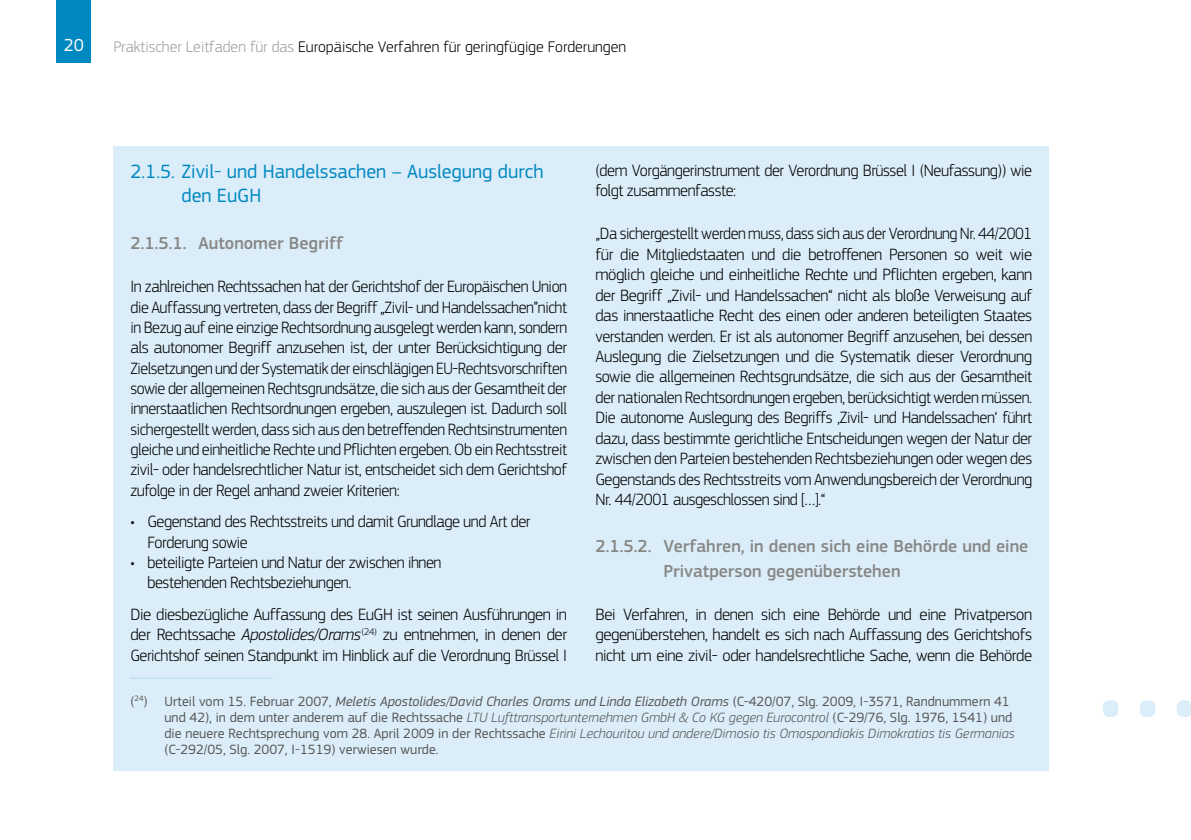
<style>
.page{position:relative;width:1191px;height:840px;background:#fff}
.page>*{position:absolute;margin:0;border:0;box-sizing:border-box;transform-origin:0 0}
.t1{font:20px/24.4px "EC Square Sans Pro";color:#0088c1}
.t2{font:500 18px/24.4px "EC Square Sans Pro";color:#878786}
.t3{font:18px "EC Square Sans Pro";color:#fff}
.Body{font:300 17px/20.4px "EC Square Sans Pro";letter-spacing:-.025em;color:#000;text-align:justify}
.Body-2{font:300 17px/20.4px "EC Square Sans Pro";letter-spacing:-.025em;color:#000;text-align:justify;scale:.95 1}
.t4{font:300 16px "EC Square Sans Pro";color:#000}
.t5{font:14px/16px "EC Square Sans Pro";color:#565656}
.s1{color:#9c9d9d}
.s2{font-style:italic}
.s3{font-weight:300;font-style:italic}
</style>
<div class="page">
<div style="left:57px;top:0;width:34px;height:62px;background:#0088c1"></div>
<div style="left:113px;top:146px;width:936px;height:624px;background:#daedf8"></div>
<hr style="left:130px;top:677px;width:142px;height:1px;background:#b4daef">
<svg style="left:1103px;top:700px;width:88px;height:16px"></svg>
<p class="t3" style="left:64px;top:35px;width:22px">20</p>
<p class="t4" style="left:113px;top:37px;width:514px"><span class="s1">Praktischer Leitfaden für das</span> Europäische Verfahren für geringfügige Forderungen</p>
<p class="Body" style="left:595px;top:160px;width:438px">(dem Vorgängerinstrument der Verordnung Brüssel I (Neufassung)) wie folgt zusammenfasste:</p>
<p class="Body-2" style="left:595px;top:223px;width:461px">„Da sichergestellt werden muss, dass sich aus der Verordnung Nr. 44/2001 für die Mitgliedstaaten und die betroffenen Personen so weit wie möglich gleiche und einheitliche Rechte und Pflichten ergeben, kann der Begriff „Zivil- und Handelssachen“ nicht als bloße Verweisung auf das innerstaatliche Recht des einen oder anderen beteiligten Staates verstanden werden. Er ist als autonomer Begriff anzusehen, bei dessen Auslegung die Zielsetzungen und die Systematik dieser Verordnung sowie die allgemeinen Rechtsgrundsätze, die sich aus der Gesamtheit der nationalen Rechtsordnungen ergeben, berücksichtigt werden müssen.<br>Die autonome Auslegung des Begriffs ‚Zivil- und Handelssachen‘ führt dazu, dass bestimmte gerichtliche Entscheidungen wegen der Natur der zwischen den Parteien bestehenden Rechtsbeziehungen oder wegen des Gegenstands des Rechtsstreits vom Anwendungsbereich der Verordnung Nr. 44/2001 ausgeschlossen sind […].“</p>
<p class="t2" style="left:663px;top:534px;width:366px;text-indent:-68px">2.1.5.2. Verfahren, in denen sich eine Behörde und eine<br>Privatperson gegenüberstehen</p>
<p class="Body" style="left:595px;top:603px;width:438px">Bei Verfahren, in denen sich eine Behörde und eine Privatperson gegenüberstehen, handelt es sich nach Auffassung des Gerichtshofs nicht um eine zivil- oder handelsrechtliche Sache, wenn die Behörde</p>
<p class="t1" style="left:181px;top:159px;width:363px;text-indent:-51px">2.1.5. Zivil- und Handelssachen – Auslegung durch den EuGH</p>
<p class="t2" style="left:130px;top:231px;width:214px">2.1.5.1. Autonomer Begriff</p>
<p class="Body" style="left:130px;top:276px;width:438px">In zahlreichen Rechtssachen hat der Gerichtshof der Europäischen Union die Auffassung vertreten, dass der Begriff „Zivil- und Handelssachen”nicht in Bezug auf eine einzige Rechtsordnung ausgelegt werden kann, sondern als autonomer Begriff anzusehen ist, der unter Berücksichtigung der Zielsetzungen und der Systematik der einschlägigen EU-Rechtsvorschriften sowie der allgemeinen Rechtsgrundsätze, die sich aus der Gesamtheit der innerstaatlichen Rechtsordnungen ergeben, auszulegen ist. Dadurch soll sichergestellt werden, dass sich aus den betreffenden Rechtsinstrumenten gleiche und einheitliche Rechte und Pflichten ergeben. Ob ein Rechtsstreit zivil- oder handelsrechtlicher Natur ist, entscheidet sich dem Gerichtshof zufolge in der Regel anhand zweier Kriterien:</p>
<p class="Body" style="left:147px;top:511px;width:384px;text-indent:-17px">• Gegenstand des Rechtsstreits und damit Grundlage und Art der<br>Forderung sowie</p>
<p class="Body" style="left:147px;top:552px;width:295px;text-indent:-17px">• beteiligte Parteien und Natur der zwischen ihnen bestehenden Rechtsbeziehungen.</p>
<p class="Body" style="left:130px;top:604px;width:438px">Die diesbezügliche Auffassung des EuGH ist seinen Ausführungen in der Rechtssache <span class="s2">Apostolides/Orams</span><sup>(24)</sup> zu entnehmen, in denen der Gerichtshof seinen Standpunkt im Hinblick auf die Verordnung Brüssel I</p>
<p class="t5" style="left:164px;top:692px;width:851px;text-indent:-34px">(<sup>24</sup>) Urteil vom 15. Februar 2007, <span class="s2">Meletis Apostolides/David Charles Orams und Linda Elizabeth Orams</span> (C-420/07, Slg. 2009, I-3571, Randnummern 41 und 42), in dem unter anderem auf die Rechtssache <span class="s3">LTU Lufttransportunternehmen GmbH &amp; Co KG gegen Eurocontrol</span> (C-29/76, Slg. 1976, 1541) und die neuere Rechtsprechung vom 28. April 2009 in der Rechtssache <span class="s3">Eirini Lechouritou und andere/Dimosio tis Omospondiakis Dimokratias tis Germanias </span>(C-292/05, Slg. 2007, I-1519) verwiesen wurde.</p>
</div>
